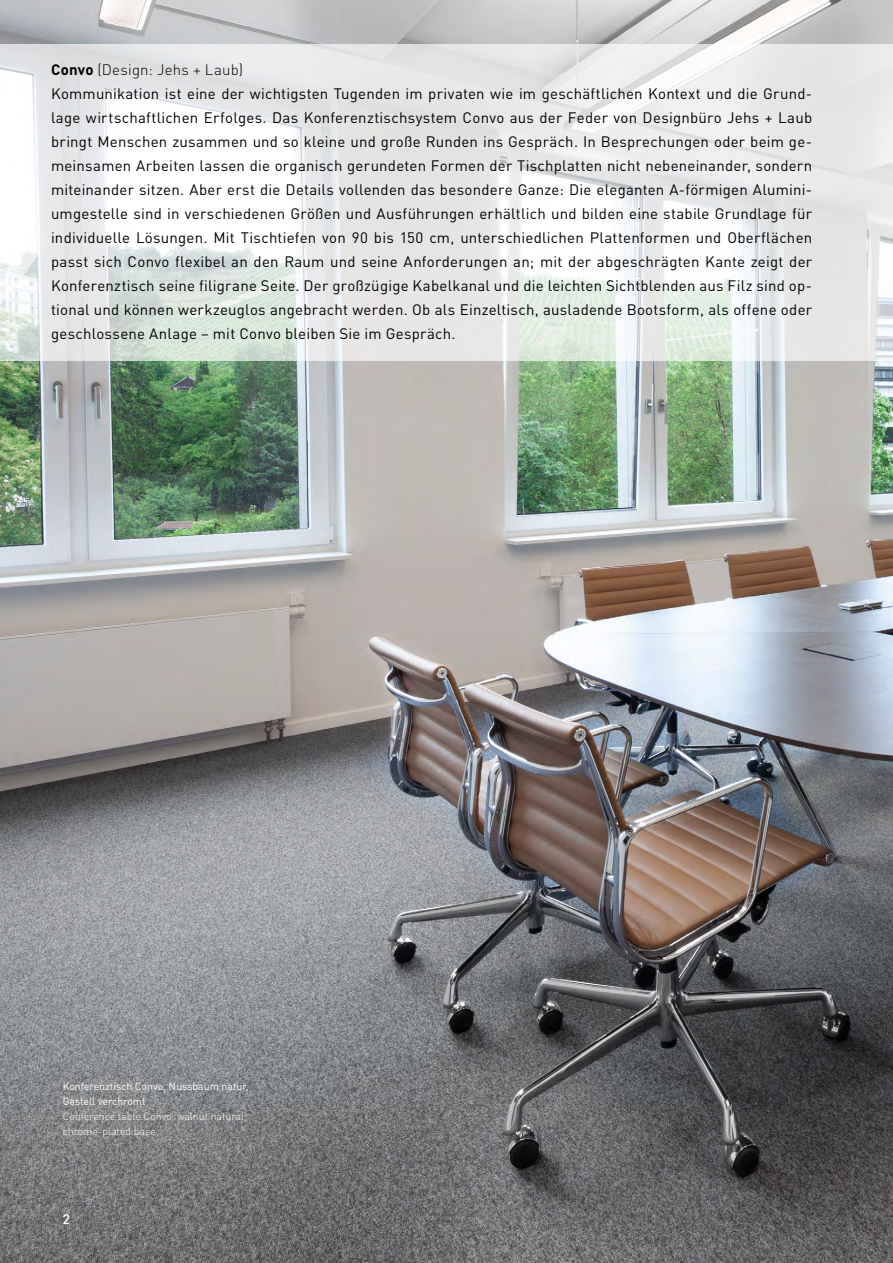
<style>
.page{position:relative;width:893px;height:1263px;background:#fff}
.page>*{position:absolute;margin:0;border:0;box-sizing:border-box;transform-origin:0 0}
.t1{font:15px/24px "DINOT";letter-spacing:.015em;color:#000}
.t2{font:13.5px "DINOT";color:#fff}
.t3{font:300 10.5px/15px "DINOT";color:#fff}
.t4{font:10.5px/15px "DINOT";color:#fff}
.s1{font-weight:700}
.s2{font-weight:300}
</style>
<div class="page">
<img style="left:0;top:0;width:893px;height:1263px">
<svg style="left:0;top:45px;width:893px;height:316px;fill:#e7e8e8"></svg>
<p class="t1" style="left:51px;top:58px;width:763px"><span class="s1">Convo</span> <span class="s2">(Design: Jehs + Laub)<br></span>Kommunikation ist eine der wichtigsten Tugenden im privaten wie im geschäftlichen Kontext und die Grund&shy;lage wirtschaftlichen Erfolges. Das Konferenztischsystem Convo aus der Feder von Designbüro Jehs + Laub bringt Menschen zusammen und so kleine und große Runden ins Gespräch. In Besprechungen oder beim ge&shy;meinsamen Arbeiten lassen die organisch gerundeten Formen der Tischplatten nicht nebeneinander, sondern miteinander sitzen. Aber erst die Details vollenden das besondere Ganze: Die eleganten A-förmigen Alumini&shy;umgestelle sind in verschiedenen Größen und Ausführungen erhältlich und bilden eine stabile Grundlage für individuelle Lösungen. Mit Tischtiefen von 90 bis 150 cm, unterschiedlichen Plattenformen und Oberflächen passt sich Convo flexibel an den Raum und seine Anforderungen an; mit der abgeschrägten Kante zeigt der Konferenztisch seine filigrane Seite. Der großzügige Kabelkanal und die leichten Sichtblenden aus Filz sind op&shy;tional und können werkzeuglos angebracht werden. Ob als Einzeltisch, ausladende Bootsform, als offene oder geschlossene Anlage – mit Convo bleiben Sie im Gespräch.</p>
<p class="t4" style="left:63px;top:1078px;width:188px">Konferenztisch Convo, Nussbaum natur,<br>Gestell verchromt</p>
<p class="t3" style="left:63px;top:1108px;width:186px">Conference table Convo, walnut natural, chrome-plated base</p>
<p class="t2" style="left:63px;top:1211px;width:9px">2</p>
</div>
